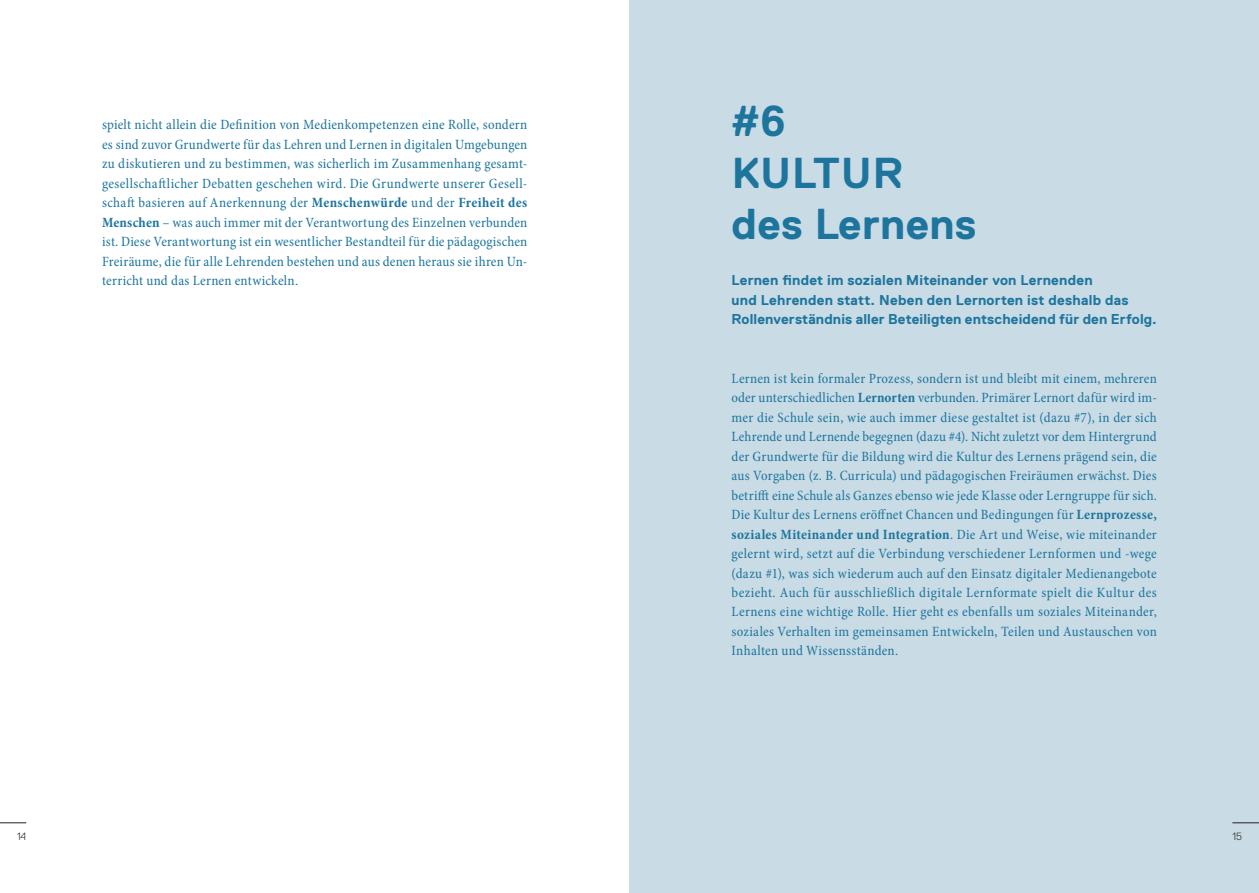
<style>
.page{position:relative;width:1259px;height:893px;background:#fff}
.page>*{position:absolute;margin:0;border:0;box-sizing:border-box;transform-origin:0 0}
.t1{font:700 43.2px/51.9px "Replica Pro";letter-spacing:.01em;color:#1d759e}
.t2{font:condensed 14.25px/19.5px "Minion Pro";letter-spacing:.015em;color:#1d759e;text-align:justify}
.t3{font:700 14.25px/19.5px "Replica Pro";letter-spacing:.015em;color:#1d759e}
.t4{font:300 10.5px "Replica Pro";color:#231f20}
.s1{font-weight:700}
</style>
<div class="page">
<div style="left:629px;top:0;width:630px;height:893px;background:#c9dbe4"></div>
<svg style="left:1232px;top:822px;width:27px;height:1px"></svg>
<svg style="left:0;top:822px;width:26px;height:1px"></svg>
<p class="t2" style="left:102px;top:115px;width:427px">spielt nicht allein die Definition von Medienkompetenzen eine Rolle, sondern es sind zuvor Grundwerte für das Lehren und Lernen in digitalen Umgebungen zu diskutieren und zu bestimmen, was sicherlich im Zusammenhang gesamt&shy;gesellschaftlicher Debatten geschehen wird. Die Grundwerte unserer Gesell&shy;schaft basieren auf Anerkennung der <span class="s1">Menschenwürde</span> und der <span class="s1">Freiheit des Menschen</span> – was auch immer mit der Verantwortung des Einzelnen verbunden ist. Diese Verantwortung ist ein wesentlicher Bestandteil für die pädagogischen Freiräume, die für alle Lehrenden bestehen und aus denen heraus sie ihren Un&shy;terricht und das Lernen entwickeln.</p>
<h1 class="t1" style="left:731px;top:95px;width:246px">#6<br>KULTUR des Lernens</h1>
<p class="t3" style="left:731px;top:270px;width:427px">Lernen findet im sozialen Miteinander von Lernenden<br>und Lehrenden statt. Neben den Lernorten ist deshalb das<br>Rollenverständnis aller Beteiligten entscheidend für den Erfolg.</p>
<p class="t2" style="left:731px;top:368px;width:427px">Lernen ist kein formaler Prozess, sondern ist und bleibt mit einem, mehreren oder unterschiedlichen <span class="s1">Lernorten</span> verbunden. Primärer Lernort dafür wird im&shy;mer die Schule sein, wie auch immer diese gestaltet ist (dazu #7), in der sich Lehrende und Lernende begegnen (dazu #4). Nicht zuletzt vor dem Hintergrund der Grundwerte für die Bildung wird die Kultur des Lernens prägend sein, die aus Vorgaben (z. B. Curricula) und pädagogischen Freiräumen erwächst. Dies betrifft eine Schule als Ganzes ebenso wie jede Klasse oder Lerngruppe für sich.<br>Die Kultur des Lernens eröffnet Chancen und Bedingungen für <span class="s1">Lernprozesse, soziales Miteinander und Integration</span>. Die Art und Weise, wie miteinander gelernt wird, setzt auf die Verbindung verschiedener Lernformen und -wege (dazu #1), was sich wiederum auch auf den Einsatz digitaler Medienangebote bezieht. Auch für ausschließlich digitale Lernformate spielt die Kultur des Lernens eine wichtige Rolle. Hier geht es ebenfalls um soziales Miteinander, soziales Verhalten im gemeinsamen Entwickeln, Teilen und Austauschen von Inhalten und Wissensständen.</p>
<p class="t4" style="left:17px;top:830px;width:11px">14</p>
<p class="t4" style="left:1232px;top:830px;width:11px">15</p>
</div>
